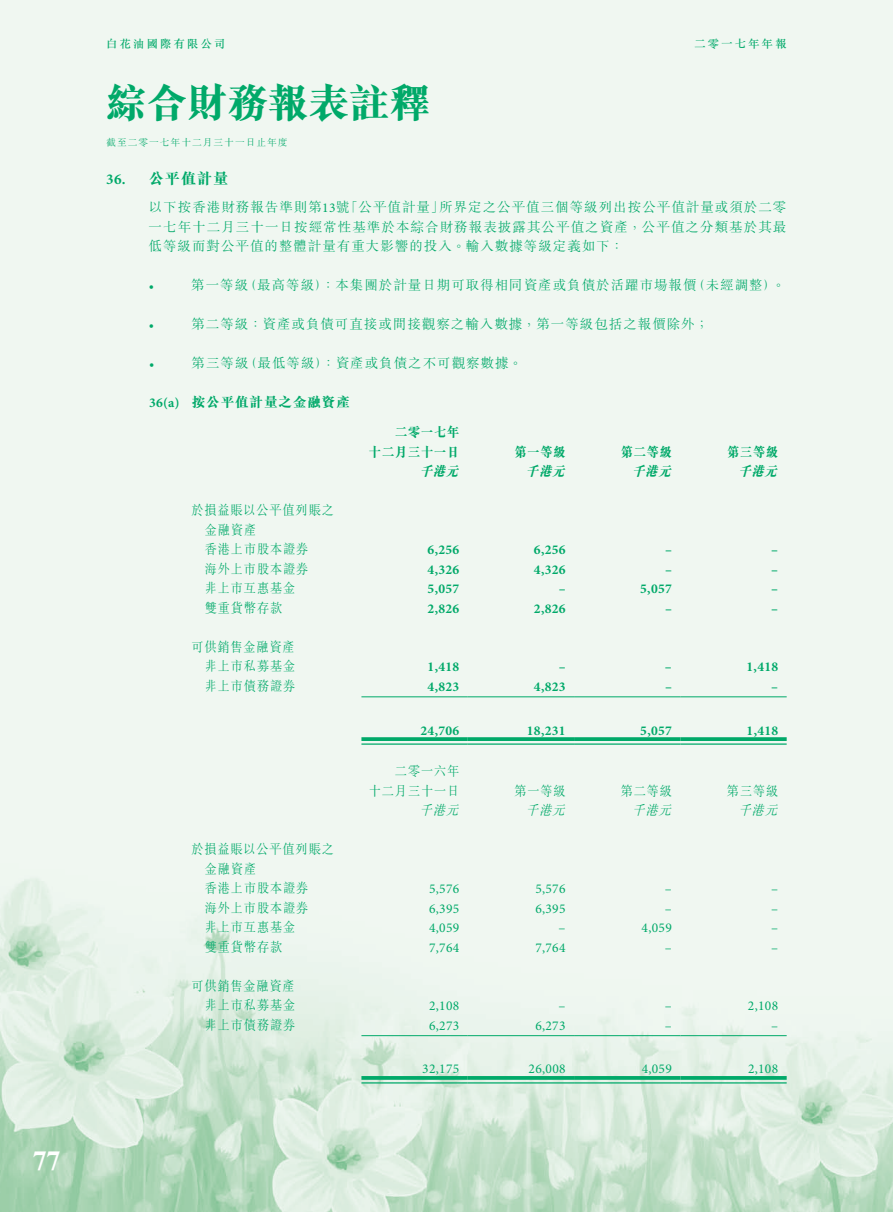
<style>
.page{position:relative;width:893px;height:1212px;background:#f0f7f1}
.page>*{position:absolute;margin:0;border:0;box-sizing:border-box;transform-origin:0 0}
.t1{font:800 40.5px "M Sung HK";color:#00a969}
.t2{font:700 27px "Times New Roman MT Std";color:#fff}
.t3{font:800 15px "M Sung HK";letter-spacing:.07em;color:#00a969}
.t4{font:700 15px "Minion Pro";color:#00a969}
.t5{font:300 13.5px/19.5px "M Sung HK";letter-spacing:.075em;color:#00a969}
.t6{font:300 13.5px/19.5px "M Sung HK";letter-spacing:.075em;color:#00a969;scale:.9 1}
.t7{font:700 13.5px "Minion Pro";letter-spacing:.02em;color:#00a969}
.t8{font:13.5px "Minion Pro";letter-spacing:.025em;color:#00a969}
.t9{font:800 13.5px "M Sung HK";letter-spacing:.07em;color:#00a969;scale:.9 1}
.t10{font:italic 800 13.5px "M Sung HK";color:#00a969;scale:.9 1}
.t11{font:italic 300 13.5px "M Sung HK";color:#00a969;scale:.9 1}
.t12{font:800 13.5px "M Sung HK";letter-spacing:.07em;color:#00a969}
.t13{font:500 11.25px "M Sung HK";letter-spacing:.2em;color:#00a969}
.t14{font:300 9.75px "M Sung HK";letter-spacing:.1em;color:#00a969}
.s1{font-family:"Minion Pro";font-weight:400}
</style>
<div class="page">
<img style="left:0;top:879px;width:893px;height:333px">
<hr style="left:361px;top:696px;width:107px;height:1px;background:#00a969">
<hr style="left:468px;top:696px;width:106px;height:1px;background:#00a969">
<hr style="left:574px;top:696px;width:106px;height:1px;background:#00a969">
<hr style="left:680px;top:696px;width:107px;height:1px;background:#00a969">
<svg style="left:361px;top:737px;width:107px;height:4px"></svg>
<hr style="left:361px;top:743px;width:107px;height:2px;background:#00a969">
<svg style="left:468px;top:737px;width:106px;height:4px"></svg>
<hr style="left:468px;top:743px;width:106px;height:2px;background:#00a969">
<svg style="left:574px;top:737px;width:106px;height:4px"></svg>
<hr style="left:574px;top:743px;width:106px;height:2px;background:#00a969">
<svg style="left:680px;top:737px;width:107px;height:4px"></svg>
<hr style="left:680px;top:743px;width:107px;height:2px;background:#00a969">
<hr style="left:361px;top:1035px;width:107px;height:1px;background:#00a969">
<hr style="left:468px;top:1035px;width:106px;height:1px;background:#00a969">
<hr style="left:574px;top:1035px;width:106px;height:1px;background:#00a969">
<hr style="left:680px;top:1035px;width:107px;height:1px;background:#00a969">
<svg style="left:361px;top:1076px;width:107px;height:4px"></svg>
<hr style="left:361px;top:1082px;width:107px;height:1px;background:#00a969">
<svg style="left:468px;top:1076px;width:106px;height:4px"></svg>
<hr style="left:468px;top:1082px;width:106px;height:1px;background:#00a969">
<svg style="left:574px;top:1076px;width:106px;height:4px"></svg>
<hr style="left:574px;top:1082px;width:106px;height:1px;background:#00a969">
<svg style="left:680px;top:1076px;width:107px;height:4px"></svg>
<hr style="left:680px;top:1082px;width:107px;height:1px;background:#00a969">
<h2 class="t2" style="left:33px;top:1143px;width:28px">77</h2>
<p class="t13" style="left:106px;top:36px;width:121px">白花油國際有限公司</p>
<h1 class="t1" style="left:106px;top:75px;width:325px">綜合財務報表註釋</h1>
<p class="t14" style="left:106px;top:135px;width:183px">截至二零一七年十二月三十一日止年度</p>
<p class="t3" style="left:149px;top:167px;width:81px">公平值計量</p>
<p class="t4" style="left:106px;top:168px;width:21px">36.</p>
<p class="t13" style="left:694px;top:36px;width:94px">二零一七年年報</p>
<p class="t5" style="left:149px;top:197px;width:639px">以下按香港財務報告準則第<span class="s1">13</span>號<br>一七年十二月三十一日按經常性基準於本綜合財務報表披露其公平值之資產，公平值之分類基於其最低等級而對公平值的整體計量有重大影響的投入。輸入數據等級定義如下：</p>
<p class="t5" style="left:772px;top:275px;width:15px">。</p>
<p class="t5" style="left:345px;top:197px;width:101px">「公平值計量」</p>
<p class="t5" style="left:439px;top:197px;width:349px">所界定之公平值三個等級列出按公平值計量或須於二零</p>
<p class="t5" style="left:243px;top:275px;width:455px">（最高等級：）本集團於計量日期可取得相同資產或負債於活躍市場報價</p>
<p class="t5" style="left:191px;top:275px;width:58px">第一等級</p>
<p class="t5" style="left:692px;top:275px;width:86px">（未經調整(</p>
<p class="t8" style="left:149px;top:277px;width:7px">•</p>
<p class="t8" style="left:149px;top:316px;width:7px">•</p>
<p class="t8" style="left:149px;top:355px;width:7px">•</p>
<p class="t7" style="left:149px;top:393px;width:32px">3 6 )a(</p>
<p class="t5" style="left:191px;top:314px;width:519px">第二等級：資產或負債可直接或間接觀察之輸入數據，第一等級包括之報價除外;</p>
<p class="t5" style="left:244px;top:353px;width:280px">（最低等級：）資產或負債之不可觀察數據。</p>
<p class="t5" style="left:192px;top:353px;width:58px">第三等級</p>
<p class="t12" style="left:192px;top:393px;width:160px">按公平值計量之金融資產</p>
<p class="t9" style="left:395px;top:423px;width:73px">二零一七年</p>
<p class="t9" style="left:369px;top:443px;width:102px">十二月三十一日</p>
<p class="t9" style="left:514px;top:443px;width:58px">第一等級</p>
<p class="t9" style="left:621px;top:443px;width:58px">第二等級</p>
<p class="t10" style="left:420px;top:462px;width:49px">千港元</p>
<p class="t10" style="left:526px;top:462px;width:49px">千港元</p>
<p class="t10" style="left:632px;top:462px;width:49px">千港元</p>
<p class="t6" style="left:205px;top:500px;width:145px;text-indent:-14px">於損益賬以公平值列賬之金融資產</p>
<p class="t6" style="left:205px;top:539px;width:116px">香港上市股本證券</p>
<p class="t7" style="left:428px;top:541px;width:33px">6,256</p>
<p class="t7" style="left:534px;top:541px;width:33px">6,256</p>
<p class="t7" style="left:665px;top:541px;width:8px">–</p>
<p class="t6" style="left:205px;top:559px;width:116px">海外上市股本證券</p>
<p class="t7" style="left:428px;top:560px;width:33px">4,326</p>
<p class="t7" style="left:534px;top:560px;width:33px">4,326</p>
<p class="t7" style="left:665px;top:560px;width:8px">–</p>
<p class="t6" style="left:205px;top:578px;width:102px">非上市互惠基金</p>
<p class="t7" style="left:428px;top:580px;width:33px">5,057</p>
<p class="t7" style="left:559px;top:580px;width:8px">–</p>
<p class="t7" style="left:640px;top:580px;width:33px">5,057</p>
<p class="t6" style="left:205px;top:598px;width:87px">雙重貨幣存款</p>
<p class="t6" style="left:191px;top:637px;width:116px">可供銷售金融資產</p>
<p class="t7" style="left:428px;top:599px;width:33px">2,826</p>
<p class="t7" style="left:534px;top:599px;width:33px">2,826</p>
<p class="t7" style="left:665px;top:599px;width:8px">–</p>
<p class="t6" style="left:205px;top:656px;width:102px">非上市私募基金</p>
<p class="t7" style="left:428px;top:658px;width:33px">1,418</p>
<p class="t7" style="left:559px;top:658px;width:8px">–</p>
<p class="t7" style="left:665px;top:658px;width:8px">–</p>
<p class="t6" style="left:205px;top:676px;width:102px">非上市債務證券</p>
<p class="t7" style="left:428px;top:677px;width:33px">4,823</p>
<p class="t7" style="left:534px;top:677px;width:33px">4,823</p>
<p class="t7" style="left:665px;top:677px;width:8px">–</p>
<p class="t7" style="left:421px;top:721px;width:40px">24,706</p>
<p class="t6" style="left:395px;top:761px;width:73px">二零一六年</p>
<p class="t7" style="left:527px;top:721px;width:40px">18,231</p>
<p class="t7" style="left:640px;top:721px;width:33px">5,057</p>
<p class="t6" style="left:369px;top:780px;width:102px">十二月三十一日</p>
<p class="t6" style="left:514px;top:780px;width:58px">第一等級</p>
<p class="t6" style="left:621px;top:780px;width:58px">第二等級</p>
<p class="t11" style="left:420px;top:801px;width:49px">千港元</p>
<p class="t11" style="left:526px;top:801px;width:49px">千港元</p>
<p class="t11" style="left:632px;top:801px;width:49px">千港元</p>
<p class="t6" style="left:205px;top:839px;width:145px;text-indent:-14px">於損益賬以公平值列賬之金融資產</p>
<p class="t6" style="left:205px;top:878px;width:116px">香港上市股本證券</p>
<p class="t8" style="left:429px;top:880px;width:32px">5,576</p>
<p class="t8" style="left:535px;top:880px;width:32px">5,576</p>
<p class="t8" style="left:665px;top:880px;width:9px">–</p>
<p class="t6" style="left:205px;top:897px;width:116px">海外上市股本證券</p>
<p class="t8" style="left:429px;top:899px;width:32px">6,395</p>
<p class="t8" style="left:535px;top:899px;width:32px">6,395</p>
<p class="t8" style="left:665px;top:899px;width:9px">–</p>
<p class="t6" style="left:205px;top:917px;width:102px">非上市互惠基金</p>
<p class="t8" style="left:429px;top:919px;width:32px">4,059</p>
<p class="t8" style="left:559px;top:919px;width:9px">–</p>
<p class="t8" style="left:642px;top:919px;width:32px">4,059</p>
<p class="t6" style="left:205px;top:936px;width:87px">雙重貨幣存款</p>
<p class="t6" style="left:191px;top:975px;width:116px">可供銷售金融資產</p>
<p class="t8" style="left:429px;top:938px;width:32px">7,764</p>
<p class="t8" style="left:535px;top:938px;width:32px">7,764</p>
<p class="t8" style="left:665px;top:938px;width:9px">–</p>
<p class="t6" style="left:205px;top:995px;width:102px">非上市私募基金</p>
<p class="t8" style="left:429px;top:997px;width:32px">2,108</p>
<p class="t8" style="left:559px;top:997px;width:9px">–</p>
<p class="t8" style="left:665px;top:997px;width:9px">–</p>
<p class="t6" style="left:205px;top:1014px;width:102px">非上市債務證券</p>
<p class="t8" style="left:429px;top:1016px;width:32px">6,273</p>
<p class="t8" style="left:535px;top:1016px;width:32px">6,273</p>
<p class="t8" style="left:665px;top:1016px;width:9px">–</p>
<p class="t8" style="left:422px;top:1060px;width:39px">32,175</p>
<p class="t8" style="left:529px;top:1060px;width:39px">26,008</p>
<p class="t8" style="left:642px;top:1060px;width:32px">4,059</p>
<p class="t9" style="left:727px;top:443px;width:58px">第三等級</p>
<p class="t10" style="left:739px;top:462px;width:49px">千港元</p>
<p class="t7" style="left:771px;top:541px;width:8px">–</p>
<p class="t7" style="left:771px;top:560px;width:8px">–</p>
<p class="t7" style="left:771px;top:580px;width:8px">–</p>
<p class="t7" style="left:771px;top:599px;width:8px">–</p>
<p class="t7" style="left:747px;top:658px;width:33px">1,418</p>
<p class="t7" style="left:771px;top:677px;width:8px">–</p>
<p class="t7" style="left:747px;top:721px;width:33px">1,418</p>
<p class="t6" style="left:727px;top:780px;width:58px">第三等級</p>
<p class="t11" style="left:739px;top:801px;width:49px">千港元</p>
<p class="t8" style="left:771px;top:880px;width:9px">–</p>
<p class="t8" style="left:771px;top:899px;width:9px">–</p>
<p class="t8" style="left:771px;top:919px;width:9px">–</p>
<p class="t8" style="left:771px;top:938px;width:9px">–</p>
<p class="t8" style="left:748px;top:997px;width:32px">2,108</p>
<p class="t8" style="left:771px;top:1016px;width:9px">–</p>
<p class="t8" style="left:748px;top:1060px;width:32px">2,108</p>
</div>
